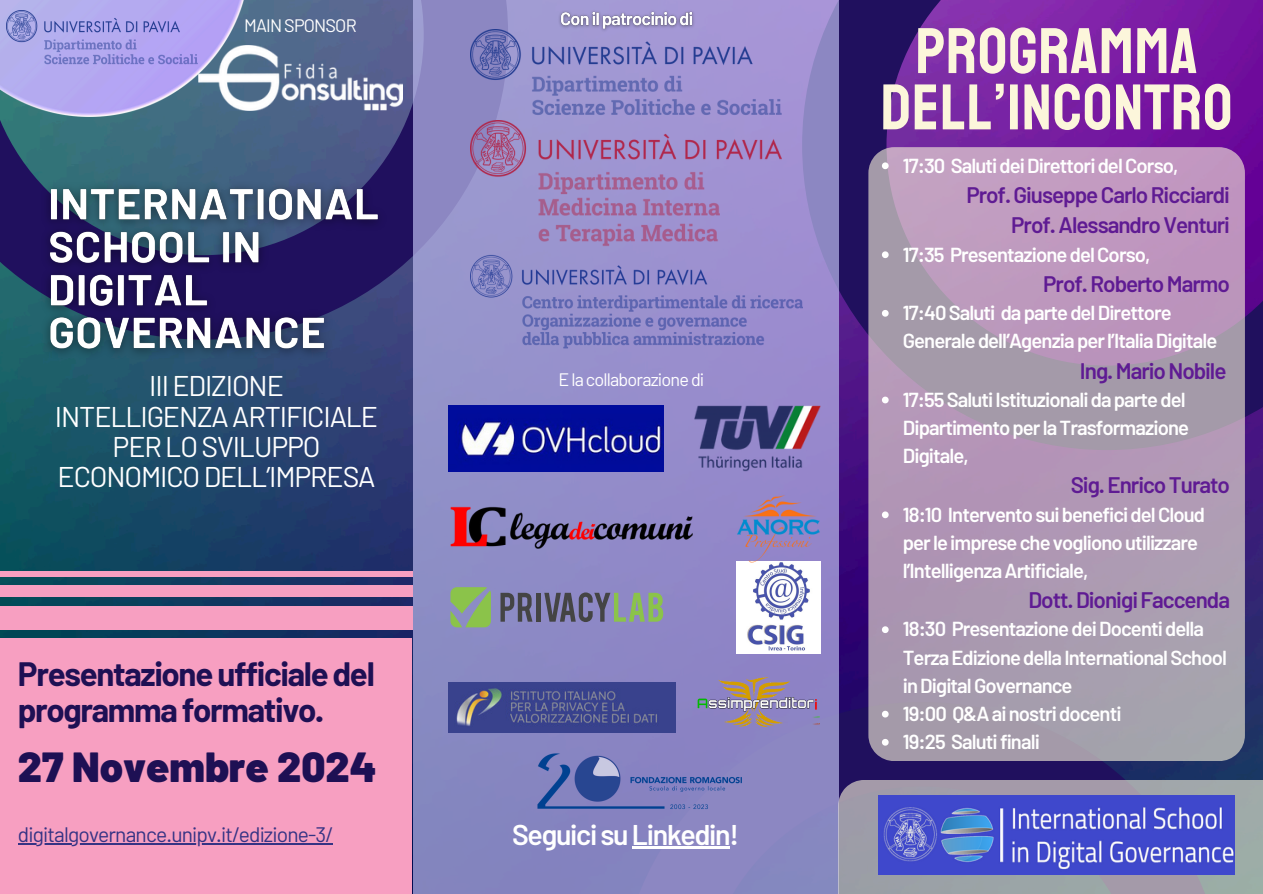
<style>
.page{position:relative;width:1263px;height:894px;background:#fff}
.page>*{position:absolute;margin:0;border:0;box-sizing:border-box;transform-origin:0 0}
.t1{font:64.5px/56.2px "Staatliches";letter-spacing:.015em;color:#fcf6db;text-align:center}
.t2{font:900 42px "Barlow";color:#1e1054}
.t3{font:700 33px/36px "Barlow";letter-spacing:-.04em;color:#1e1054}
.t4{font:28.5px/30.3px "Barlow";letter-spacing:-.04em;color:#fff;text-align:center}
.t5{font:600 28.5px "Barlow";letter-spacing:-.045em;color:#fff}
.t6{font:600 22.5px "Barlow";letter-spacing:-.045em;color:#5f1b93}
.t7{font:21px "Barlow";letter-spacing:-.04em;color:#353384}
.t8{font:600 20.25px/28.2px "Barlow";letter-spacing:-.045em;color:#fff}
.t9{font:18px "Barlow";letter-spacing:-.045em;color:#fff}
</style>
<div class="page">
<img style="left:0;top:339px;width:1263px;height:554px">
<svg style="left:838px;top:0;width:425px;height:450px;background:#631a93"></svg>
<svg style="left:0;top:0;width:413px;height:339px;background:#3e577d"></svg>
<svg style="left:838px;top:701px;width:389px;height:78px;background:#251d63"></svg>
<div style="left:413px;top:0;width:425px;height:893px;background:linear-gradient(to bottom,#9a90cd,#8786c1)"></div>
<img style="left:470px;top:30px;width:311px;height:217px">
<img style="left:470px;top:253px;width:332px;height:101px">
<img style="left:449px;top:405px;width:215px;height:66px">
<img style="left:694px;top:405px;width:126px;height:66px">
<img style="left:736px;top:561px;width:85px;height:92px">
<svg style="left:500px;top:592px;width:32px;height:29px"></svg>
<div style="left:536px;top:592px;width:5px;height:29px;background:#444"></div>
<svg style="left:544px;top:592px;width:119px;height:30px;background:#79828a"></svg>
<svg style="left:450px;top:587px;width:41px;height:40px;background:#8bb26f"></svg>
<img style="left:449px;top:503px;width:245px;height:48px">
<img style="left:737px;top:485px;width:83px;height:83px">
<img style="left:449px;top:682px;width:226px;height:50px">
<img style="left:695px;top:671px;width:125px;height:61px">
<svg style="left:868px;top:147px;width:377px;height:613px;background:#af99b3"></svg>
<svg style="left:838px;top:779px;width:425px;height:114px;background:#989aa7"></svg>
<img style="left:878px;top:795px;width:357px;height:78px">
<svg style="left:882px;top:162px;width:7px;height:7px"></svg>
<svg style="left:882px;top:251px;width:7px;height:7px"></svg>
<svg style="left:882px;top:310px;width:7px;height:6px"></svg>
<svg style="left:882px;top:396px;width:7px;height:7px"></svg>
<svg style="left:882px;top:511px;width:7px;height:7px"></svg>
<svg style="left:882px;top:626px;width:7px;height:7px"></svg>
<svg style="left:882px;top:710px;width:7px;height:7px"></svg>
<svg style="left:882px;top:738px;width:7px;height:7px"></svg>
<img style="left:519px;top:739px;width:235px;height:88px">
<div style="left:0;top:638px;width:412px;height:255px;background:#f79fc1"></div>
<div style="left:0;top:606px;width:413px;height:23px;background:#f79fc1"></div>
<div style="left:0;top:585px;width:413px;height:12px;background:#f79fc1"></div>
<div style="left:0;top:571px;width:413px;height:6px;background:#f79fc1"></div>
<img style="left:0;top:0;width:250px;height:117px">
<img style="left:7px;top:11px;width:190px;height:56px">
<hr style="left:18px;top:843px;width:314px;height:1px;background:#353384">
<img style="left:35px;top:174px;width:360px;height:192px">
<img style="left:198px;top:46px;width:205px;height:65px">
<img style="left:553px;top:5px;width:146px;height:30px">
<hr style="left:632px;top:846px;width:97px;height:2px;background:#fff">
<h5 class="t9" style="left:244px;top:14px;width:114px">MAIN SPONSOR</h5>
<p class="t4" style="left:55px;top:369px;width:325px">III EDIZIONE<br>INTELLIGENZA ARTIFICIALE<br>PER LO SVILUPPO<br>ECONOMICO DELL’IMPRESA</p>
<h4 class="t3" style="left:18px;top:654px;width:358px">Presentazione ufficiale del programma formativo.</h4>
<p class="t2" style="left:18px;top:739px;width:360px">27 Novembre 2024</p>
<p class="t7" style="left:18px;top:821px;width:316px">digitalgovernance.unipv.it/edizione-3/</p>
<p class="t9" style="left:558px;top:367px;width:147px">E lacollaborazionedi</p>
<h3 class="t5" style="left:512px;top:815px;width:228px">Seguicisu Linkedin!</h3>
<p class="t1" style="left:881px;top:24px;width:353px">PROGRAMMA<br>DELL’INCONTRO</p>
<p class="t8" style="left:903px;top:150px;width:277px">17:30 SalutideiDirettoridelCorso,</p>
<p class="t6" style="left:966px;top:180px;width:265px">Prof. GiuseppeCarloRicciardi</p>
<p class="t6" style="left:1011px;top:211px;width:220px">Prof. AlessandroVenturi</p>
<p class="t8" style="left:903px;top:239px;width:249px">17:35 PresentazionedelCorso,</p>
<p class="t6" style="left:1043px;top:269px;width:188px">Prof. RobertoMarmo</p>
<h6 class="t8" style="left:903px;top:298px;width:316px">17:40Saluti da parte delDirettore<br>Generaledell’Agenziaperl’ItaliaDigitale</h6>
<h1 class="t6" style="left:1080px;top:356px;width:148px">Ing.MarioNobile</h1>
<p class="t8" style="left:903px;top:384px;width:288px">17:55Saluti Istituzionalidaparte del<br>Dipartimentoper laTrasformazione<br>Digitale,</p>
<p class="t6" style="left:1071px;top:471px;width:161px">Sig. EnricoTurato</p>
<p class="t8" style="left:903px;top:499px;width:304px">18:10 Interventosuibeneficidel Cloud perle impresechevogliono utilizzare l’Intelligenza Artificiale,</p>
<p class="t6" style="left:1028px;top:585px;width:203px">Dott. Dionigi Faccenda</p>
<p class="t8" style="left:903px;top:614px;width:326px">18:30 PresentazionedeiDocenti della<br>TerzaEdizionedellaInternational School in Digital Governance</p>
<p class="t8" style="left:903px;top:698px;width:220px">19:00 Q&amp;A ainostri docenti</p>
<p class="t8" style="left:903px;top:726px;width:139px">19:25 Saluti finali</p>
</div>
